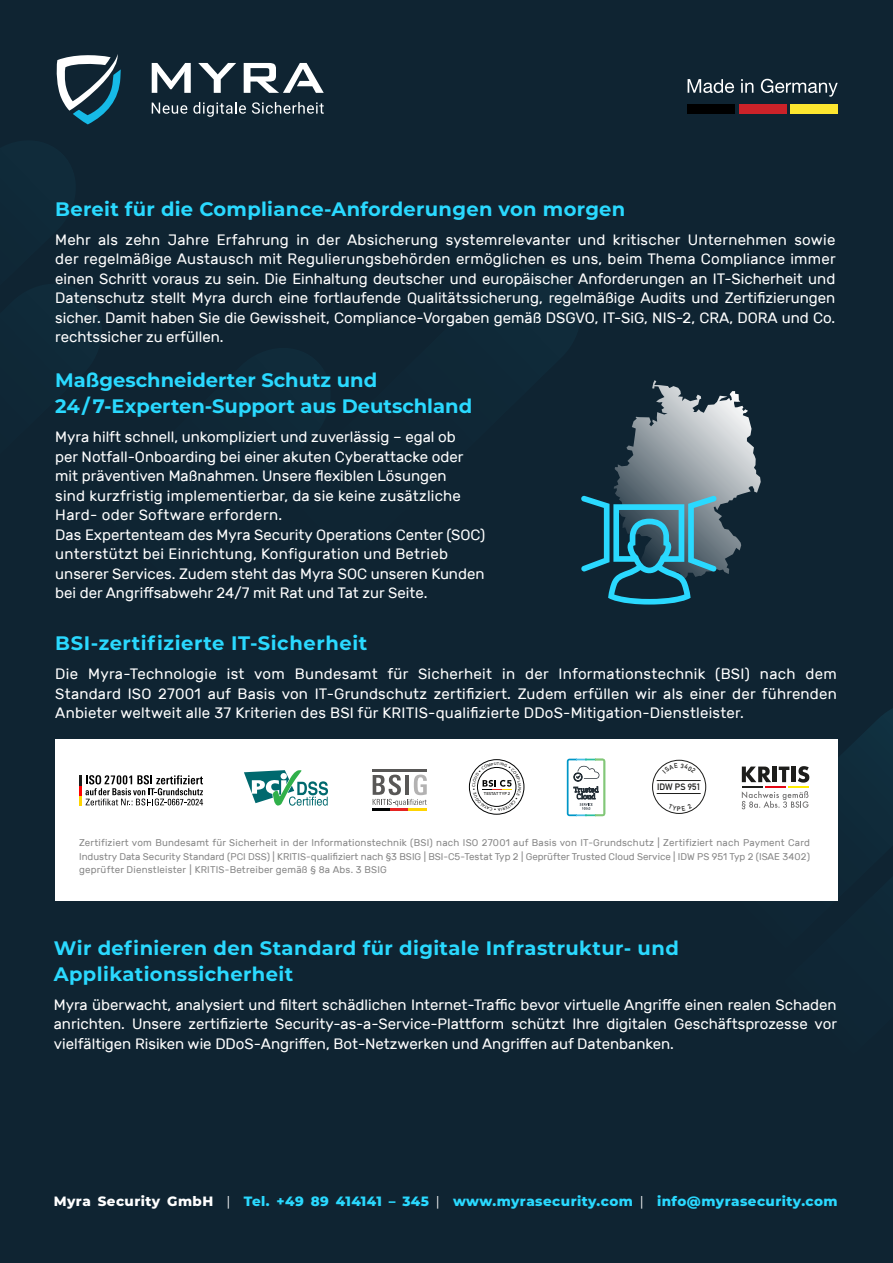
<style>
.page{position:relative;width:893px;height:1263px;background:#0f2432}
.page>*{position:absolute;margin:0;border:0;box-sizing:border-box;transform-origin:0 0}
.t1{font:700 19.5px/25.5px "Montserrat";letter-spacing:.015em;color:#2ad9ff}
.t2{font:15px/19.5px "Rubik";color:#fff;text-align:justify}
.t3{font:800 13.5px "Montserrat";letter-spacing:.035em;color:#2ad9ff}
.t4{font:9.75px/13.5px "Rubik";letter-spacing:.02em;color:#878787;text-align:justify}
.t5{font:700 9px "DIN Alternate";color:#1d1d1b}
.t6{font:500 4.2px "Avenir Next";color:#010202}
.s1{color:#fff}
.s2{font-weight:400;color:#fff}
</style>
<div class="page">
<svg style="left:710px;top:708px;width:183px;height:193px"></svg>
<svg style="left:581px;top:380px;width:180px;height:224px"></svg>
<svg style="left:57px;top:54px;width:64px;height:70px"></svg>
<svg style="left:152px;top:63px;width:39px;height:30px"></svg>
<svg style="left:198px;top:63px;width:38px;height:30px"></svg>
<svg style="left:244px;top:63px;width:80px;height:30px"></svg>
<svg style="left:152px;top:103px;width:35px;height:11px"></svg>
<svg style="left:193px;top:102px;width:53px;height:15px"></svg>
<svg style="left:252px;top:102px;width:72px;height:12px"></svg>
<svg style="left:688px;top:79px;width:150px;height:18px"></svg>
<div style="left:688px;top:104px;width:47px;height:10px;background:#000"></div>
<div style="left:739px;top:105px;width:47px;height:9px;background:#cc2229"></div>
<div style="left:791px;top:105px;width:47px;height:9px;background:#fde62f"></div>
<div style="left:55px;top:739px;width:783px;height:161px;background:#fff"></div>
<hr style="left:373px;top:770px;width:54px;height:2px;background:#585756">
<svg style="left:373px;top:775px;width:54px;height:35px"></svg>
<svg style="left:79px;top:775px;width:124px;height:31px"></svg>
<div style="left:652px;top:760px;width:54px;height:54px;border:1px solid #1d1d1b;border-radius:50%"></div>
<hr style="left:657px;top:780px;width:44px;height:1px;background:#1d1d1b">
<hr style="left:657px;top:793px;width:44px;height:1px;background:#1d1d1b">
<svg style="left:244px;top:770px;width:84px;height:36px"></svg>
<svg style="left:567px;top:759px;width:38px;height:57px"></svg>
<svg style="left:742px;top:766px;width:29px;height:16px"></svg>
<hr style="left:773px;top:766px;width:4px;height:16px;background:#1d1d1b">
<svg style="left:779px;top:766px;width:10px;height:16px"></svg>
<hr style="left:791px;top:766px;width:4px;height:16px;background:#1d1d1b">
<svg style="left:798px;top:766px;width:11px;height:17px"></svg>
<hr style="left:765px;top:786px;width:21px;height:2px;background:#e30613">
<hr style="left:742px;top:786px;width:21px;height:2px;background:#1d1d1b">
<hr style="left:788px;top:786px;width:21px;height:2px;background:#ffed00">
<svg style="left:742px;top:791px;width:151px;height:110px"></svg>
<svg style="left:469px;top:759px;width:56px;height:56px"></svg>
<svg style="left:662px;top:763px;width:34px;height:5px"></svg>
<h1 class="t1" style="left:55px;top:195px;width:572px">Bereit für die Compliance-Anforderungen von morgen</h1>
<p class="t2" style="left:55px;top:230px;width:782px">Mehr als zehn Jahre Erfahrung in der Absicherung systemrelevanter und kritischer Unternehmen sowie der regelmäßige Austausch mit Regulierungsbehörden ermöglichen es uns, beim Thema Compliance immer einen Schritt voraus zu sein. Die Einhaltung deutscher und europäischer Anforderungen an IT-Sicherheit und Datenschutz stellt Myra durch eine fortlaufende Qualitätssicherung, regelmäßige Audits und Zertifizierungen sicher. Damit haben Sie die Gewissheit, Compliance-Vorgaben gemäß DSGVO, IT-SiG, NIS-2, CRA, DORA und Co. rechtssicher zu erfüllen.</p>
<h1 class="t1" style="left:55px;top:367px;width:418px">Maßgeschneiderter Schutz und<br>24/ 7-Experten-Support aus Deutschland</h1>
<p class="t2" style="left:55px;top:427px;width:432px;text-align:left">Myra hilft schnell, unkompliziert und zuverlässig – egal ob<br>per Notfall-Onboarding bei einer akuten Cyberattacke oder mit präventiven Maßnahmen. Unsere flexiblen Lösungen<br>sind kurzfristig implementierbar, da sie keine zusätzliche Hard- oder Software erfordern.<br>Das Expertenteam des Myra Security Operations Center (SOC) unterstützt bei Einrichtung, Konfiguration und Betrieb unserer Services. Zudem steht das Myra SOC unseren Kunden bei der Angriffsabwehr 24/7 mit Rat und Tat zur Seite.</p>
<h1 class="t1" style="left:55px;top:630px;width:314px">BSI-zertifizierte IT-Sicherheit</h1>
<p class="t2" style="left:55px;top:665px;width:783px">Die Myra-Technologie ist vom Bundesamt für Sicherheit in der Informationstechnik (BSI) nach dem Standard ISO 27001 auf Basis von IT-Grundschutz zertifiziert. Zudem erfüllen wir als einer der führenden Anbieter weltweit alle 37 Kriterien des BSI für KRITIS-qualifizierte DDoS-Mitigation-Dienstleister.</p>
<p class="t6" style="left:484px;top:790px;width:28px">TESTAT TYP 2</p>
<p class="t5" style="left:657px;top:780px;width:45px">IDW PS 951</p>
<p class="t4" style="left:79px;top:836px;width:732px">Zertifiziert vom Bundesamt für Sicherheit in der Informationstechnik (BSI) nach ISO 27001 auf Basis von IT-Grundschutz | Zertifiziert nach Payment Card Industry Data Security Standard (PCI DSS) | KRITIS-qualifiziert nach §3 BSIG | BSI-C5-Testat Typ 2 | Geprüfter Trusted Cloud Service | IDW PS 951 Typ 2 (ISAE 3402) geprüfter Dienstleister | KRITIS-Betreiber gemäß § 8a Abs. 3 BSIG</p>
<h1 class="t1" style="left:54px;top:934px;width:627px">Wir definieren den Standard für digitale Infrastruktur- und<br>Applikationssicherheit</h1>
<p class="t2" style="left:54px;top:995px;width:785px">Myra überwacht, analysiert und filtert schädlichen Internet-Traffic bevor virtuelle Angriffe einen realen Schaden anrichten. Unsere zertifizierte Security-as-a-Service-Plattform schützt Ihre digitalen Geschäftsprozesse vor vielfältigen Risiken wie DDoS-Angriffen, Bot-Netzwerken und Angriffen auf Datenbanken.</p>
<p class="t3" style="left:54px;top:1191px;width:785px"><span class="s1">Myra Security GmbH</span> <span class="s2">|</span> Tel. +49 89 414141 – 345 <span class="s2">|</span> www.myrasecurity.com <span class="s2">|</span> info@myrasecurity.com</p>
</div>
